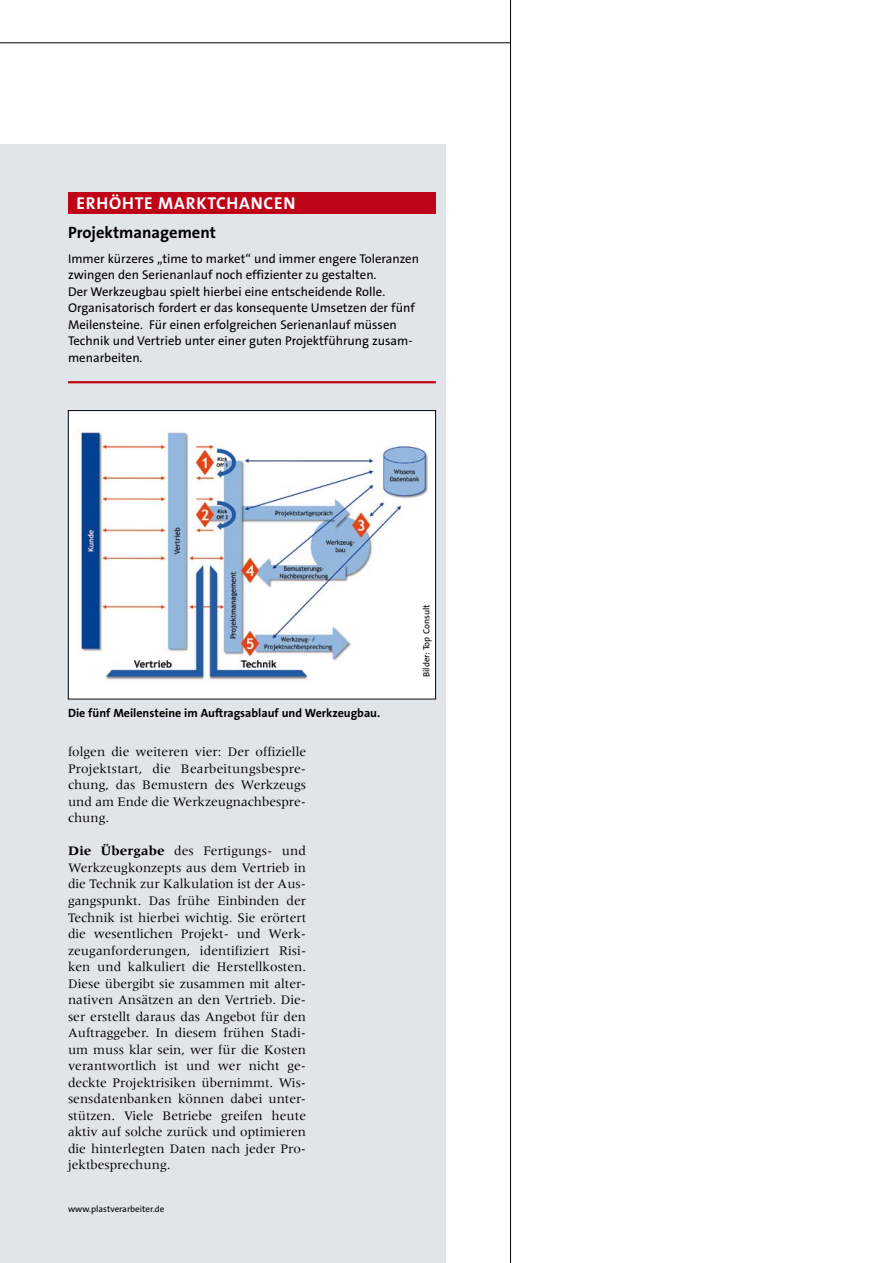
<style>
.page{position:relative;width:893px;height:1263px;background:#fff}
.page>*{position:absolute;margin:0;border:0;box-sizing:border-box;transform-origin:0 0}
.t1{font:700 17.25px "The Sans Os F";letter-spacing:.045em;color:#fff}
.t2{font:700 16.5px "The Sans Os F";color:#000}
.t3{font:13.5px/16.5px "Meridien LT Std";color:#000;text-align:justify}
.t4{font:12.75px/16.5px "The Sans Os F";color:#000}
.t5{font:700 12px "The Sans Os F";color:#000}
.t6{font:9px "The Sans Os F";color:#000}
.s1{font-weight:700}
</style>
<div class="page">
<div style="left:0;top:145px;width:445px;height:1118px;background:#e0e5e9"></div>
<hr style="left:0;top:43px;width:510px;height:1px;background:#000">
<div style="left:68px;top:192px;width:368px;height:22px;background:#c00418"></div>
<hr style="left:68px;top:381px;width:368px;height:2px;background:#c00418">
<img style="left:70px;top:417px;width:364px;height:280px">
<div style="left:68px;top:410px;width:368px;height:289px;border:1px solid #000"></div>
<hr style="left:510px;top:0;width:1px;height:1263px;background:#000">
<p class="t1" style="left:77px;top:193px;width:110px">Erhöhte Mark</p>
<p class="t1" style="left:207px;top:193px;width:78px">tchancen</p>
<p class="t2" style="left:68px;top:222px;width:149px">Projektmanagement</p>
<p class="t4" style="left:68px;top:250px;width:353px">Immer kürzeres „time to market“ und immer engere Toleranzen zwingen den Serienanlauf noch effizienter zu gestalten.<br>Der Werkzeugbau spielt hierbei eine entscheidende Rolle.<br>Organisatorisch fordert er das konsequente Umsetzen der fünf Meilensteine. Für einen erfolgreichen Serienanlauf müssen Technik und Vertrieb unter einer guten Projektführung zusam&shy;menarbeiten.</p>
<p class="t5" style="left:68px;top:705px;width:314px">Die fünf Meilensteine im Auftragsablauf und Werkzeugbau.</p>
<p class="t3" style="left:68px;top:744px;width:240px">folgen die weiteren vier: Der offizielle Projektstart, die Bearbeitungsbespre&shy;chung, das Bemustern des Werkzeugs und am Ende die Werkzeugnachbespre&shy;chung.</p>
<p class="t3" style="left:68px;top:843px;width:240px"><span class="s1">Die Übergabe</span> des Fertigungs- und Werkzeugkonzepts aus dem Vertrieb in die Technik zur Kalkulation ist der Aus&shy;gangspunkt. Das frühe Einbinden der Technik ist hierbei wichtig. Sie erörtert die wesentlichen Projekt- und Werk&shy;zeuganforderungen, identifiziert Risi&shy;ken und kalkuliert die Herstellkosten.<br>Diese übergibt sie zusammen mit alter&shy;nativen Ansätzen an den Vertrieb. Die&shy;ser erstellt daraus das Angebot für den Auftraggeber. In diesem frühen Stadi&shy;um muss klar sein, wer für die Kosten verantwortlich ist und wer nicht ge&shy;deckte Projektrisiken übernimmt. Wis&shy;sensdatenbanken können dabei unter&shy;stützen. Viele Betriebe greifen heute aktiv auf solche zurück und optimieren die hinterlegten Daten nach jeder Pro&shy;jektbesprechung.</p>
<p class="t6" style="left:68px;top:1203px;width:98px">www.plastverarbeiter.de</p>
<p class="t6" style="left:421px;top:677px;width:74px;rotate:-90deg">Bilder: Top Consult</p>
</div>
